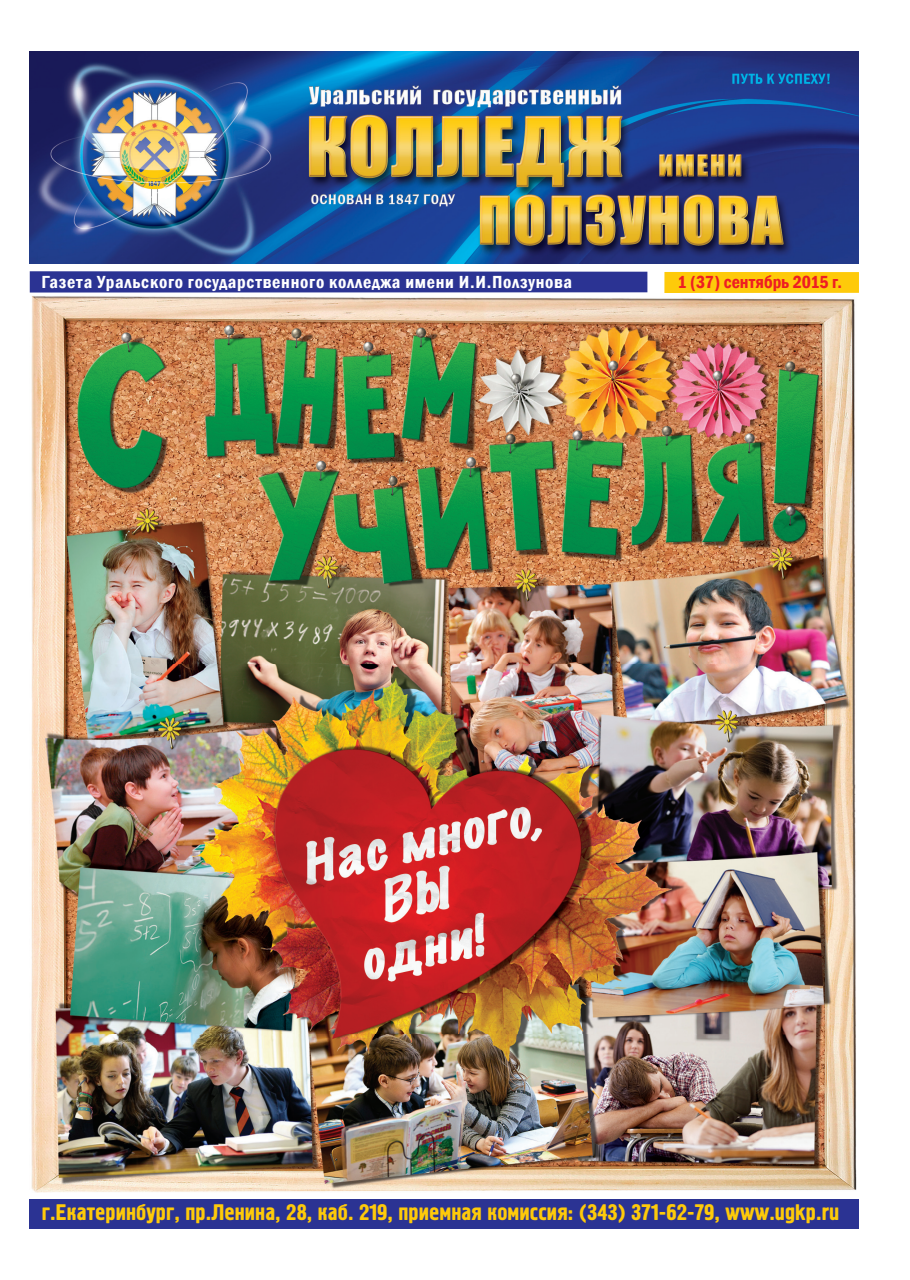
<style>
.page{position:relative;width:910px;height:1280px;background:#fff}
.page>*{position:absolute;margin:0;border:0;box-sizing:border-box;transform-origin:0 0}
.t1{font:22.5px "Hermes C";letter-spacing:.005em;color:#feca0a}
.t2{font:600 condensed 18px "Franklin Gothic";letter-spacing:.04em;color:#fff}
.t3{font:600 condensed 18px "Franklin Gothic";color:#ee1d23}
</style>
<div class="page">
<div style="left:30px;top:271px;width:617px;height:22px;background:#2b3393"></div>
<div style="left:664px;top:272px;width:195px;height:21px;background:#feca0a"></div>
<div style="left:30px;top:1199px;width:829px;height:30px;background:#2b3393"></div>
<img style="left:30px;top:51px;width:829px;height:213px">
<img style="left:31px;top:296px;width:826px;height:897px">
<p class="t2" style="left:41px;top:270px;width:532px">Газета Уральского государственного колледжа имени И.И.Ползунова</p>
<p class="t3" style="left:677px;top:270px;width:166px">1 (37) сентябрь 2015 г.</p>
<p class="t1" style="left:42px;top:1200px;width:799px">г.Екатеринбург, пр.Ленина, 28, каб. 219, приемная комиссия: (343) 371-62-79, www.ugkp.ru</p>
</div>
